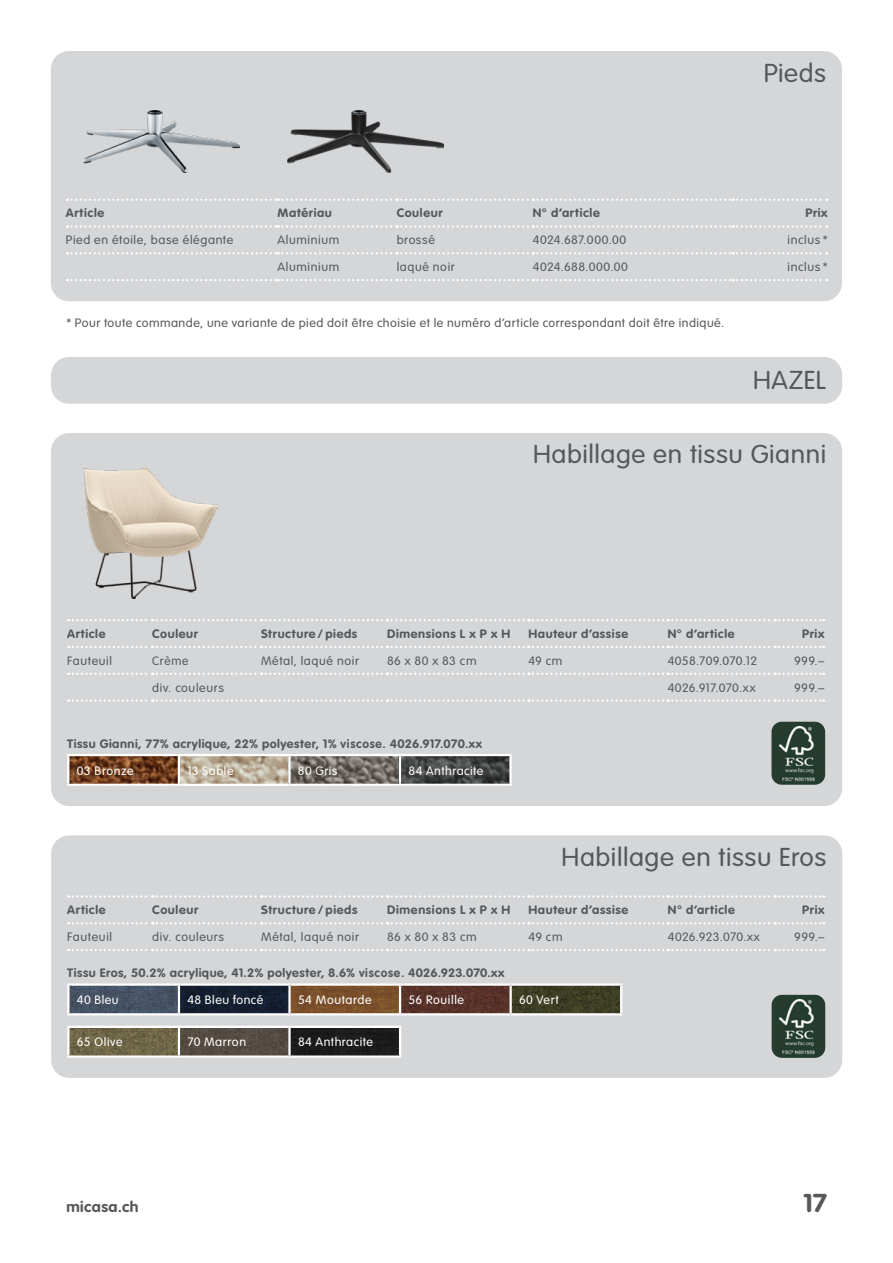
<style>
.page{position:relative;width:893px;height:1263px;background:#fff}
.page>*{position:absolute;margin:0;border:0;box-sizing:border-box;transform-origin:0 0}
.t1{font:300 25.5px "VAG Rounded Std";letter-spacing:.02em;color:#57585a;scale:1.05 1}
.t2{font:700 25.5px "VAG Rounded Std";color:#57585a;scale:1.05 1}
.t3{font:700 15px "VAG Rounded Std";letter-spacing:.03em;color:#57585a;scale:1.05 1}
.t4{font:700 12px "VAG Rounded Std";letter-spacing:.05em;color:#57585a;scale:1.05 1}
.t5{font:300 12px "VAG Rounded Std";letter-spacing:.04em;color:#57585a;scale:1.05 1}
.t6{font:300 12px "VAG Rounded Std";letter-spacing:.04em;color:#fff;scale:1.05 1}
.t7{font:300 12px "VAG Rounded Std";letter-spacing:.02em;color:#57585a;scale:1.05 1}
.t8{font:300 12px "VAG Rounded Std";letter-spacing:.01em;color:#57585a;scale:1.05 1}
.t9{font:300 12px "VAG Rounded Std";letter-spacing:.04em;color:#57585a}
</style>
<div class="page">
<div style="left:51px;top:51px;width:791px;height:250px;background:#d5d6d8;border-radius:18px"></div>
<svg style="left:67px;top:199px;width:760px;height:2px"></svg>
<svg style="left:67px;top:225px;width:760px;height:3px"></svg>
<svg style="left:67px;top:252px;width:760px;height:2px"></svg>
<svg style="left:67px;top:279px;width:760px;height:2px"></svg>
<img style="left:84px;top:111px;width:156px;height:61px">
<img style="left:287px;top:111px;width:156px;height:61px">
<div style="left:51px;top:433px;width:791px;height:373px;background:#d5d6d8;border-radius:18px"></div>
<img style="left:69px;top:756px;width:440px;height:28px">
<div style="left:51px;top:835px;width:791px;height:243px;background:#d5d6d8;border-radius:18px"></div>
<div style="left:51px;top:357px;width:791px;height:47px;background:#d5d6d8;border-radius:18px"></div>
<svg style="left:68px;top:619px;width:756px;height:2px"></svg>
<svg style="left:68px;top:646px;width:756px;height:2px"></svg>
<svg style="left:68px;top:673px;width:756px;height:2px"></svg>
<svg style="left:68px;top:699px;width:756px;height:3px"></svg>
<svg style="left:68px;top:895px;width:756px;height:3px"></svg>
<svg style="left:68px;top:922px;width:756px;height:2px"></svg>
<svg style="left:68px;top:949px;width:756px;height:2px"></svg>
<img style="left:771px;top:722px;width:54px;height:63px">
<img style="left:771px;top:995px;width:54px;height:63px">
<img style="left:70px;top:986px;width:550px;height:27px">
<img style="left:70px;top:1028px;width:329px;height:27px">
<hr style="left:178px;top:756px;width:2px;height:28px;background:#fff">
<hr style="left:179px;top:754px;width:110px;height:2px;background:#fff">
<hr style="left:179px;top:784px;width:110px;height:2px;background:#fff">
<hr style="left:400px;top:754px;width:112px;height:2px;background:#fff">
<hr style="left:509px;top:756px;width:3px;height:28px;background:#fff">
<hr style="left:400px;top:784px;width:112px;height:2px;background:#fff">
<hr style="left:289px;top:754px;width:111px;height:2px;background:#fff">
<hr style="left:288px;top:756px;width:3px;height:28px;background:#fff">
<hr style="left:399px;top:756px;width:2px;height:28px;background:#fff">
<hr style="left:289px;top:784px;width:111px;height:2px;background:#fff">
<hr style="left:67px;top:754px;width:112px;height:2px;background:#fff">
<hr style="left:67px;top:784px;width:112px;height:2px;background:#fff">
<hr style="left:67px;top:756px;width:2px;height:28px;background:#fff">
<hr style="left:67px;top:983px;width:113px;height:3px;background:#fff">
<hr style="left:67px;top:986px;width:3px;height:27px;background:#fff">
<hr style="left:67px;top:1013px;width:113px;height:2px;background:#fff">
<hr style="left:178px;top:986px;width:2px;height:27px;background:#fff">
<hr style="left:180px;top:983px;width:111px;height:3px;background:#fff">
<hr style="left:180px;top:1013px;width:111px;height:2px;background:#fff">
<hr style="left:288px;top:986px;width:3px;height:27px;background:#fff">
<hr style="left:291px;top:983px;width:109px;height:3px;background:#fff">
<hr style="left:291px;top:1013px;width:109px;height:2px;background:#fff">
<hr style="left:399px;top:986px;width:2px;height:27px;background:#fff">
<hr style="left:400px;top:983px;width:111px;height:3px;background:#fff">
<hr style="left:400px;top:1013px;width:111px;height:2px;background:#fff">
<hr style="left:509px;top:986px;width:3px;height:27px;background:#fff">
<hr style="left:511px;top:983px;width:111px;height:3px;background:#fff">
<hr style="left:620px;top:986px;width:2px;height:27px;background:#fff">
<hr style="left:511px;top:1013px;width:111px;height:2px;background:#fff">
<hr style="left:67px;top:1028px;width:3px;height:27px;background:#fff">
<hr style="left:67px;top:1026px;width:112px;height:2px;background:#fff">
<hr style="left:67px;top:1055px;width:112px;height:3px;background:#fff">
<hr style="left:178px;top:1028px;width:2px;height:27px;background:#fff">
<hr style="left:179px;top:1026px;width:111px;height:2px;background:#fff">
<hr style="left:179px;top:1055px;width:111px;height:3px;background:#fff">
<hr style="left:288px;top:1028px;width:3px;height:27px;background:#fff">
<hr style="left:290px;top:1026px;width:111px;height:2px;background:#fff">
<hr style="left:399px;top:1028px;width:2px;height:27px;background:#fff">
<hr style="left:290px;top:1055px;width:111px;height:3px;background:#fff">
<img style="left:84px;top:468px;width:133px;height:130px">
<h1 class="t1" style="left:764px;top:58px;width:61px">Pieds</h1>
<p class="t4" style="left:66px;top:206px;width:38px">Article</p>
<p class="t4" style="left:278px;top:206px;width:53px">Matériau</p>
<p class="t4" style="left:397px;top:206px;width:45px">Couleur</p>
<p class="t4" style="left:533px;top:206px;width:65px">N° d’article</p>
<p class="t4" style="left:805px;top:206px;width:23px">Prix</p>
<p class="t5" style="left:66px;top:233px;width:161px">Pied en étoile, base élégante</p>
<p class="t5" style="left:278px;top:233px;width:60px">Aluminium</p>
<p class="t5" style="left:397px;top:233px;width:38px">brossé</p>
<p class="t5" style="left:533px;top:233px;width:91px">4024.687.000.00</p>
<p class="t5" style="left:787px;top:233px;width:40px">inclus *</p>
<p class="t5" style="left:278px;top:260px;width:60px">Aluminium</p>
<p class="t5" style="left:397px;top:260px;width:57px">laqué noir</p>
<p class="t5" style="left:533px;top:260px;width:92px">4024.688.000.00</p>
<p class="t5" style="left:788px;top:260px;width:40px">inclus *</p>
<p class="t5" style="left:66px;top:316px;width:628px">* Pour toute commande, une variante de pied doit être choisie et le numéro d’article correspondant doit être indiqué.</p>
<h1 class="t1" style="left:753px;top:366px;width:71px">HAZEL</h1>
<h1 class="t1" style="left:533px;top:440px;width:281px">Habillage en tissu Gianni</h1>
<p class="t4" style="left:67px;top:627px;width:38px">Article</p>
<p class="t4" style="left:152px;top:627px;width:45px">Couleur</p>
<p class="t4" style="left:261px;top:627px;width:93px">Structure / pieds</p>
<p class="t4" style="left:387px;top:627px;width:119px">Dimensions L x P x H</p>
<p class="t4" style="left:528px;top:627px;width:96px">Hauteur d’assise</p>
<p class="t4" style="left:668px;top:627px;width:65px">N° d’article</p>
<p class="t4" style="left:802px;top:627px;width:23px">Prix</p>
<p class="t5" style="left:67px;top:654px;width:44px">Fauteuil</p>
<p class="t9" style="left:152px;top:654px;width:38px">Crème</p>
<p class="t5" style="left:261px;top:654px;width:95px">Métal, laqué noir</p>
<p class="t5" style="left:387px;top:654px;width:87px">86 x 80 x 83 cm</p>
<p class="t5" style="left:528px;top:654px;width:34px">49 cm</p>
<p class="t7" style="left:668px;top:654px;width:87px">4058.709.070.12</p>
<p class="t5" style="left:794px;top:654px;width:30px">999.–</p>
<p class="t5" style="left:152px;top:680px;width:70px">div. couleurs</p>
<p class="t8" style="left:668px;top:680px;width:85px">4026.917.070.xx</p>
<p class="t5" style="left:794px;top:680px;width:30px">999.–</p>
<p class="t4" style="left:67px;top:737px;width:397px">Tissu Gianni, 77% acrylique, 22% polyester, 1% viscose. 4026.917.070.xx</p>
<p class="t6" style="left:77px;top:763px;width:56px">03 Bronze</p>
<p class="t6" style="left:187px;top:763px;width:45px">13 Sable</p>
<p class="t6" style="left:298px;top:763px;width:39px">80 Gris</p>
<p class="t6" style="left:408px;top:763px;width:73px">84 Anthracite</p>
<h1 class="t1" style="left:562px;top:842px;width:254px">Habillage en tissu Eros</h1>
<p class="t4" style="left:67px;top:903px;width:38px">Article</p>
<p class="t4" style="left:152px;top:903px;width:45px">Couleur</p>
<p class="t4" style="left:261px;top:903px;width:93px">Structure / pieds</p>
<p class="t4" style="left:387px;top:903px;width:119px">Dimensions L x P x H</p>
<p class="t4" style="left:528px;top:903px;width:96px">Hauteur d’assise</p>
<p class="t4" style="left:668px;top:903px;width:65px">N° d’article</p>
<p class="t4" style="left:802px;top:903px;width:23px">Prix</p>
<p class="t5" style="left:67px;top:930px;width:44px">Fauteuil</p>
<p class="t5" style="left:152px;top:930px;width:70px">div. couleurs</p>
<p class="t5" style="left:261px;top:930px;width:95px">Métal, laqué noir</p>
<p class="t5" style="left:387px;top:930px;width:87px">86 x 80 x 83 cm</p>
<p class="t5" style="left:528px;top:930px;width:34px">49 cm</p>
<p class="t7" style="left:668px;top:930px;width:89px">4026.923.070.xx</p>
<p class="t5" style="left:794px;top:930px;width:30px">999.–</p>
<p class="t4" style="left:67px;top:966px;width:418px">Tissu Eros, 50.2% acrylique, 41.2% polyester, 8.6% viscose. 4026.923.070.xx</p>
<p class="t6" style="left:77px;top:993px;width:41px">40 Bleu</p>
<p class="t6" style="left:187px;top:993px;width:74px">48 Bleu foncé</p>
<p class="t6" style="left:298px;top:993px;width:72px">54 Moutarde</p>
<p class="t6" style="left:409px;top:993px;width:54px">56 Rouille</p>
<p class="t6" style="left:519px;top:993px;width:39px">60 Vert</p>
<p class="t6" style="left:77px;top:1035px;width:45px">65 Olive</p>
<p class="t6" style="left:187px;top:1035px;width:57px">70 Marron</p>
<p class="t6" style="left:298px;top:1035px;width:73px">84 Anthracite</p>
<p class="t3" style="left:66px;top:1198px;width:70px">micasa.ch</p>
<h1 class="t2" style="left:803px;top:1188px;width:24px">17</h1>
</div>
